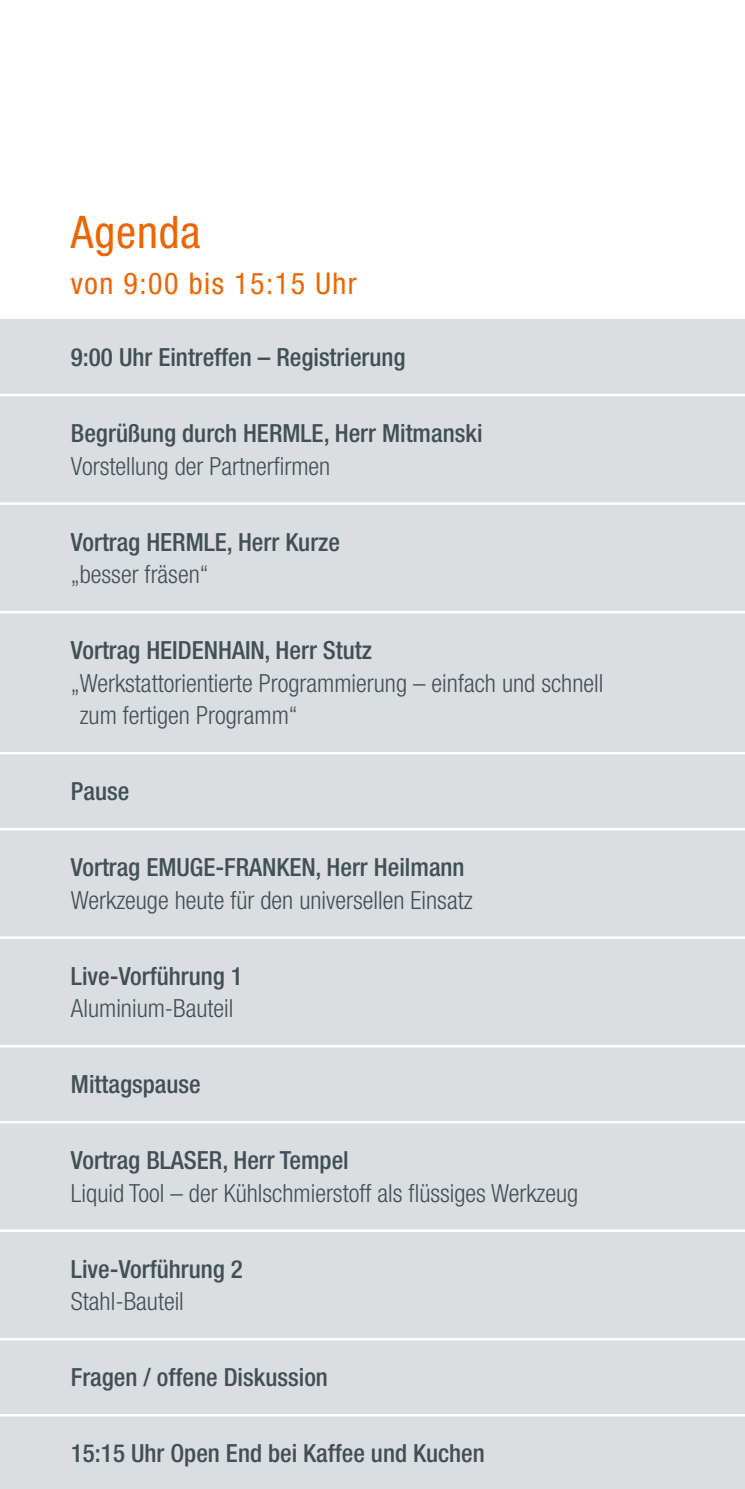
<style>
.page{position:relative;width:745px;height:1489px;background:#fff}
.page>*{position:absolute;margin:0;border:0;box-sizing:border-box;transform-origin:0 0}
.Titel_zum_Techno{font:condensed 45px "Helvetica Neue LT Pro";letter-spacing:.02em;color:#ec6502}
.Titel_zum_Techno-2{font:condensed 30px "Helvetica Neue LT Pro";letter-spacing:.05em;color:#ec6502}
.Uhrzeit{font:500 condensed 25px "Helvetica Neue LT Pro";color:#424f55}
.Uhrzeit-2{font:300 condensed 25px/32.5px "Helvetica Neue LT Pro";color:#424f55}
</style>
<div class="page">
<div style="left:0;top:319px;width:744px;height:1169px;background:#dadee1"></div>
<hr style="left:0;top:394px;width:744px;height:2px;background:#fff">
<hr style="left:0;top:502px;width:744px;height:3px;background:#fff">
<hr style="left:0;top:611px;width:744px;height:2px;background:#fff">
<hr style="left:0;top:751px;width:744px;height:3px;background:#fff">
<hr style="left:0;top:827px;width:744px;height:3px;background:#fff">
<hr style="left:0;top:936px;width:744px;height:2px;background:#fff">
<hr style="left:0;top:1044px;width:744px;height:3px;background:#fff">
<hr style="left:0;top:1120px;width:744px;height:3px;background:#fff">
<hr style="left:0;top:1229px;width:744px;height:2px;background:#fff">
<hr style="left:0;top:1337px;width:744px;height:3px;background:#fff">
<hr style="left:0;top:1413px;width:744px;height:3px;background:#fff">
<hr style="left:744px;top:213px;width:1px;height:35px;background:#ec6502">
<p class="Titel_zum_Techno" style="left:71px;top:206px;width:131px">Agenda</p>
<p class="Titel_zum_Techno-2" style="left:71px;top:266px;width:287px">von 9:00 bis 15:15 Uhr</p>
<p class="Uhrzeit" style="left:71px;top:342px;width:336px">9:00 Uhr Eintreffen – Registrierung</p>
<p class="Uhrzeit" style="left:71px;top:418px;width:413px">Begrüßung durch HERMLE, Herr Mitmanski</p>
<p class="Uhrzeit-2" style="left:71px;top:449px;width:261px">Vorstellung der Partnerfirmen</p>
<p class="Uhrzeit" style="left:71px;top:526px;width:270px">Vortrag HERMLE, Herr Kurze</p>
<p class="Uhrzeit-2" style="left:71px;top:558px;width:139px">„besser fräsen“</p>
<p class="Uhrzeit" style="left:71px;top:635px;width:302px">Vortrag HEIDENHAIN, Herr Stutz</p>
<p class="Uhrzeit-2" style="left:80px;top:666px;width:525px;text-indent:-9px">„Werkstattorientierte Programmierung – einfach und schnell zum fertigen Programm“</p>
<p class="Uhrzeit" style="left:71px;top:776px;width:60px">Pause</p>
<p class="Uhrzeit" style="left:71px;top:852px;width:395px">Vortrag EMUGE-FRANKEN, Herr Heilmann</p>
<p class="Uhrzeit-2" style="left:71px;top:883px;width:403px">Werkzeuge heute für den universellen Einsatz</p>
<p class="Uhrzeit" style="left:71px;top:960px;width:173px">Live-Vorführung 1</p>
<p class="Uhrzeit-2" style="left:71px;top:991px;width:164px">Aluminium-Bauteil</p>
<p class="Uhrzeit" style="left:71px;top:1069px;width:131px">Mittagspause</p>
<p class="Uhrzeit" style="left:71px;top:1145px;width:279px">Vortrag BLASER, Herr Tempel</p>
<p class="Uhrzeit-2" style="left:71px;top:1176px;width:508px">Liquid Tool – der Kühlschmierstoff als flüssiges Werkzeug</p>
<p class="Uhrzeit" style="left:71px;top:1253px;width:173px">Live-Vorführung 2</p>
<p class="Uhrzeit-2" style="left:71px;top:1284px;width:114px">Stahl-Bauteil</p>
<p class="Uhrzeit" style="left:71px;top:1362px;width:258px">Fragen / offene Diskussion</p>
<p class="Uhrzeit" style="left:71px;top:1438px;width:415px">15:15 Uhr Open End bei Kaffee und Kuchen</p>
</div>
